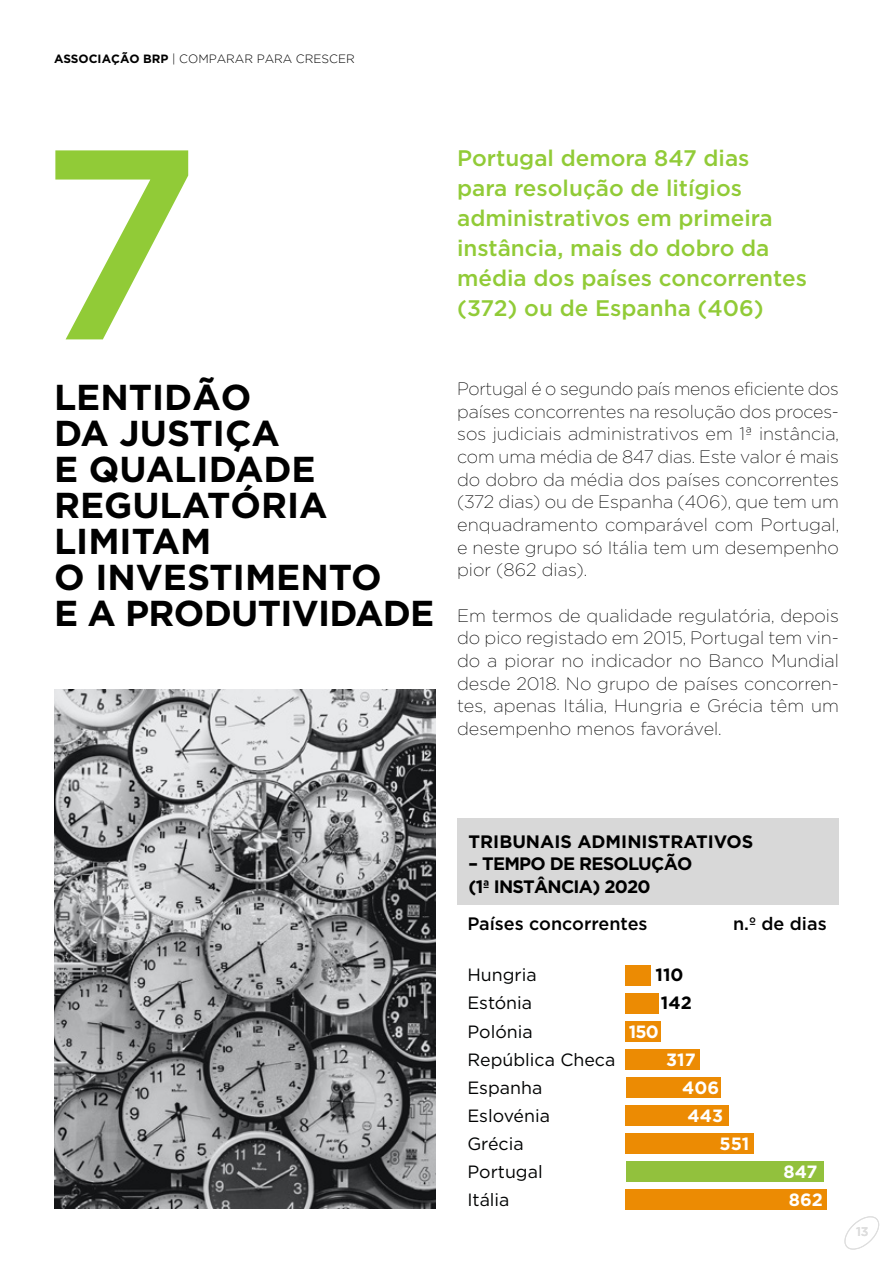
<style>
.page{position:relative;width:893px;height:1263px;background:#fff}
.page>*{position:absolute;margin:0;border:0;box-sizing:border-box;transform-origin:0 0}
.t1{font:500 270px "Gotham";color:#91cb37}
.t2{font:700 36px/36px "Gotham";color:#000}
.t3{font:500 22.5px/30px "Gotham";color:#91cb37}
.t4{font:200 18px/22.6px "Gotham";color:#000;text-align:justify}
.t5{font:700 18px/22.6px "Gotham";letter-spacing:-.04em;color:#000}
.t6{font:500 18px "Gotham";color:#000}
.t7{font:700 18px "Gotham";color:#000}
.t8{font:17.7px/28.2px "Gotham";color:#010202}
.t9{font:700 17.7px/28px "Gotham";color:#fff;text-align:center}
.t10{font:700 17.7px/28.2px "Gotham";color:#000;text-align:center}
.t11{font:500 12.45px "Gotham";color:#ddd}
.t12{font:300 12px "Gotham HTF";color:#000}
.s1{font-family:"Gotham";font-weight:700}
</style>
<div class="page">
<svg style="left:844px;top:1216px;width:35px;height:34px"></svg>
<div style="left:457px;top:818px;width:382px;height:86px;background:#d8d8d8"></div>
<img style="left:54px;top:689px;width:382px;height:520px">
<div style="left:626px;top:965px;width:25px;height:21px;background:#ec8b03"></div>
<div style="left:626px;top:993px;width:33px;height:20px;background:#ec8b03"></div>
<div style="left:626px;top:1021px;width:35px;height:20px;background:#ec8b03"></div>
<div style="left:626px;top:1049px;width:74px;height:20px;background:#ec8b03"></div>
<div style="left:626px;top:1077px;width:94px;height:20px;background:#ec8b03"></div>
<div style="left:626px;top:1105px;width:103px;height:20px;background:#ec8b03"></div>
<div style="left:626px;top:1133px;width:128px;height:20px;background:#ec8b03"></div>
<div style="left:626px;top:1161px;width:197px;height:20px;background:#92c13d"></div>
<div style="left:626px;top:1189px;width:201px;height:20px;background:#ec8b03"></div>
<p class="t12" style="left:54px;top:52px;width:302px"><span class="s1">ASSOCIAÇÃO BRP</span> | COMPARAR PARA CRESCER</p>
<h1 class="t1" style="left:37px;top:90px;width:166px">7</h1>
<h2 class="t2" style="left:54px;top:379px;width:382px">LENTIDÃO<br>DA JUSTIÇA<br>E QUALIDADE<br>REGULATÓRIA<br>LIMITAM<br>O INVESTIMENTO<br>E A PRODUTIVIDADE</h2>
<p class="t3" style="left:457px;top:143px;width:351px">Portugal demora 847 dias<br>para resolução de litígios administrativos em primeira instância, mais do dobro da média dos países concorrentes (372) ou de Espanha (406)</p>
<p class="t4" style="left:457px;top:377px;width:384px">Portugal é o segundo país menos eficiente dos países concorrentes na resolução dos proces&shy;sos judiciais administrativos em 1ª instância, com uma média de 847 dias. Este valor é mais do dobro da média dos países concorrentes (372 dias) ou de Espanha (406), que tem um enquadramento comparável com Portugal, e neste grupo só Itália tem um desempenho pior (862 dias).</p>
<p class="t4" style="left:457px;top:604px;width:383px">Em termos de qualidade regulatória, depois do pico registado em 2015, Portugal tem vin&shy;do a piorar no indicador no Banco Mundial desde 2018. No grupo de países concorren&shy;tes, apenas Itália, Hungria e Grécia têm um desempenho menos favorável.</p>
<p class="t7" style="left:469px;top:831px;width:286px">TRIBUNAIS ADMINISTRATIVOS</p>
<p class="t5" style="left:469px;top:852px;width:225px">– TEMPO DE RESOLUÇÃO (1ª INSTÂNCIA) 2020</p>
<p class="t6" style="left:467px;top:914px;width:182px">Países concorrentes</p>
<p class="t6" style="left:733px;top:914px;width:95px">n.º de dias</p>
<p class="t8" style="left:467px;top:960px;width:150px">Hungria<br>Estónia<br>Polónia<br>República Checa<br>Espanha<br>Eslovénia<br>Grécia<br>Portugal<br>Itália</p>
<p class="t10" style="left:656px;top:960px;width:38px">110<br>142</p>
<p class="t9" style="left:629px;top:1017px;width:31px">150</p>
<p class="t9" style="left:666px;top:1045px;width:31px">317</p>
<p class="t9" style="left:682px;top:1073px;width:38px">406</p>
<p class="t9" style="left:688px;top:1101px;width:37px">443</p>
<p class="t9" style="left:720px;top:1129px;width:31px">551</p>
<p class="t9" style="left:783px;top:1157px;width:41px">847<br>862</p>
<p class="t11" style="left:856px;top:1225px;width:14px">13</p>
</div>
